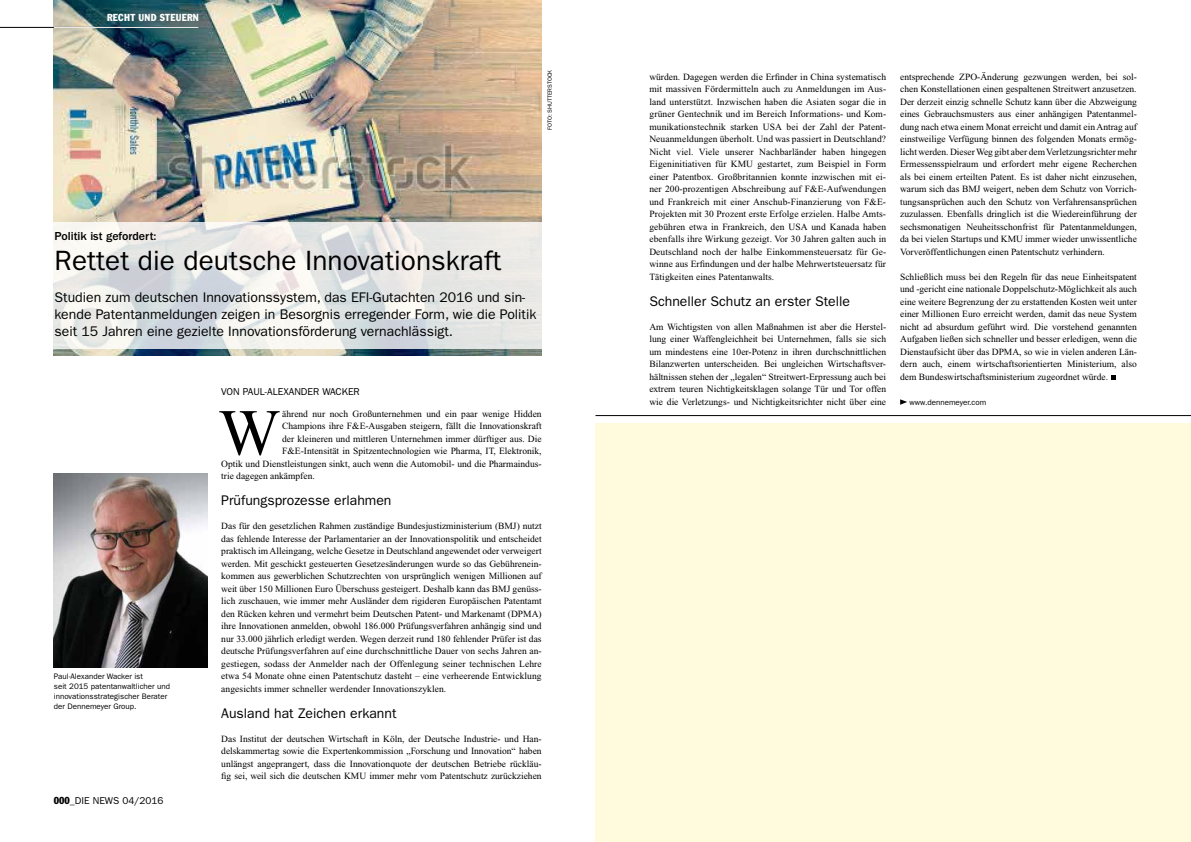
<style>
.page{position:relative;width:1191px;height:842px;background:#fff}
.page>*{position:absolute;margin:0;border:0;box-sizing:border-box;transform-origin:0 0}
.t1{font:65.5px "Times New Roman";color:#000}
.t2{font:28px "Franklin Gothic";color:#000}
.t3{font:14px/17px "Franklin Gothic";color:#000}
.t4{font:500 12px "Franklin Gothic";color:#000}
.t5{font:10px "Franklin Gothic";color:#000}
.t6{font:condensed 10px "Franklin Gothic";letter-spacing:.03em;color:#fff}
.t7{font:9.5px/12.5px "Times New Roman";color:#000;text-align:justify}
.t8{font:8px/10px "Franklin Gothic";color:#000}
.t9{font:6px "Franklin Gothic";color:#000}
.s1{font-stretch:condensed}
</style>
<div class="page">
<img style="left:54px;top:0;width:487px;height:356px">
<svg style="left:53px;top:222px;width:489px;height:127px"></svg>
<hr style="left:0;top:27px;width:198px;height:1px;background:#000">
<hr style="left:54px;top:27px;width:144px;height:1px;background:#fff">
<svg style="left:1111px;top:375px;width:4px;height:5px"></svg>
<svg style="left:900px;top:399px;width:7px;height:6px"></svg>
<img style="left:54px;top:474px;width:153px;height:194px">
<div style="left:595px;top:424px;width:596px;height:418px;background:#fffbdc"></div>
<hr style="left:595px;top:415px;width:596px;height:1px;background:#000">
<p class="t6" style="left:107px;top:11px;width:93px">RECHT UND STEUERN</p>
<p class="t9" style="left:546px;top:130px;width:62px;rotate:-90deg">FOTO: SHUTTERSTOCK</p>
<p class="t4" style="left:55px;top:229px;width:103px">Politik ist gefordert:</p>
<h2 class="t2" style="left:55px;top:244px;width:448px">Rettet die deutsche Innovationskraft</h2>
<h3 class="t3" style="left:55px;top:289px;width:483px">Studien zum deutschen Innovationssystem, das EFI-Gutachten 2016 und sin&shy;kende Patentanmeldungen zeigen in Besorgnis erregender Form, wie die Politik seit 15 Jahren eine gezielte Innovationsförderung vernachlässigt.</h3>
<p class="t5" style="left:221px;top:386px;width:140px">VON PAUL-ALEXANDER WACKER</p>
<p class="t8" style="left:54px;top:672px;width:118px">Paul-Alexander Wacker ist<br>seit 2015 patentanwaltlicher und innovationsstrategischer Berater der Dennemeyer Group.</p>
<p class="t5" style="left:54px;top:795px;width:111px"><span class="s1">000_</span>DIE NEWS 04/2016</p>
<p class="t7" style="left:282px;top:407px;width:261px">ährend nur noch Großunternehmen und ein paar wenige Hidden</p>
<p class="t7" style="left:282px;top:420px;width:261px">Champions ihre F&amp;E-Ausgaben steigern, fällt die Innovationskraft</p>
<p class="t7" style="left:282px;top:432px;width:261px">der kleineren und mittleren Unternehmen immer dürftiger aus. Die</p>
<p class="t7" style="left:282px;top:445px;width:261px">F&amp;E-Intensität in Spitzentechnologien wie Pharma, IT, Elektronik,</p>
<p class="t7" style="left:221px;top:457px;width:322px">Optik und Dienstleistungen sinkt, auch wenn die Automobil- und die Pharmaindus-</p>
<p class="t7" style="left:221px;top:470px;width:95px">trie dagegen ankämpfen.</p>
<h3 class="t3" style="left:221px;top:492px;width:172px">Prüfungsprozesse erlahmen</h3>
<p class="t7" style="left:221px;top:520px;width:322px">Das für den gesetzlichen Rahmen zuständige Bundesjustizministerium (BMJ) nutzt das fehlende Interesse der Parlamentarier an der Innovationspolitik und entscheidet praktisch im Alleingang, welche Gesetze in Deutschland angewendet oder verweigert werden. Mit geschickt gesteuerten Gesetzesänderungen wurde so das Gebührenein&shy;kommen aus gewerblichen Schutzrechten von ursprünglich wenigen Millionen auf weit über 150 Millionen Euro Überschuss gesteigert. Deshalb kann das BMJ genüss&shy;lich zuschauen, wie immer mehr Ausländer dem rigideren Europäischen Patentamt den Rücken kehren und vermehrt beim Deutschen Patent- und Markenamt (DPMA) ihre Innovationen anmelden, obwohl 186.000 Prüfungsverfahren anhängig sind und nur 33.000 jährlich erledigt werden. Wegen derzeit rund 180 fehlender Prüfer ist das deutsche Prüfungsverfahren auf eine durchschnittliche Dauer von sechs Jahren an&shy;gestiegen, sodass der Anmelder nach der Offenlegung seiner technischen Lehre etwa 54 Monate ohne einen Patentschutz dasteht – eine verheerende Entwicklung angesichts immer schneller werdender Innovationszyklen.</p>
<h3 class="t3" style="left:221px;top:705px;width:177px">Ausland hat Zeichen erkannt</h3>
<p class="t7" style="left:221px;top:732px;width:322px">Das Institut der deutschen Wirtschaft in Köln, der Deutsche Industrie- und Han&shy;delskammertag sowie die Expertenkommission „Forschung und Innovation“ haben unlängst angeprangert, dass die Innovationquote der deutschen Betriebe rückläu&shy;fig sei, weil sich die deutschen KMU immer mehr vom Patentschutz zurückziehen</p>
<h1 class="t1" style="left:218px;top:397px;width:63px">W</h1>
<p class="t7" style="left:649px;top:70px;width:238px">würden. Dagegen werden die Erfinder in China systematisch mit massiven Fördermitteln auch zu Anmeldungen im Aus&shy;land unterstützt. Inzwischen haben die Asiaten sogar die in grüner Gentechnik und im Bereich Informations- und Kom&shy;munikationstechnik starken USA bei der Zahl der Patent-Neuanmeldungen überholt. Und was passiert in Deutschland?<br>Nicht viel. Viele unserer Nachbarländer haben hingegen Eigeninitiativen für KMU gestartet, zum Beispiel in Form einer Patentbox. Großbritannien konnte inzwischen mit ei&shy;ner 200-prozentigen Abschreibung auf F&amp;E-Aufwendungen und Frankreich mit einer Anschub-Finanzierung von F&amp;E-Projekten mit 30 Prozent erste Erfolge erzielen. Halbe Amts&shy;gebühren etwa in Frankreich, den USA und Kanada haben ebenfalls ihre Wirkung gezeigt. Vor 30 Jahren galten auch in Deutschland noch der halbe Einkommensteuersatz für Ge&shy;winne aus Erfindungen und der halbe Mehrwertsteuersatz für Tätigkeiten eines Patentanwalts.</p>
<h3 class="t3" style="left:649px;top:293px;width:202px">Schneller Schutz an erster Stelle</h3>
<p class="t7" style="left:649px;top:320px;width:238px">Am Wichtigsten von allen Maßnahmen ist aber die Herstel&shy;lung einer Waffengleichheit bei Unternehmen, falls sie sich um mindestens eine 10er-Potenz in ihren durchschnittlichen Bilanzwerten unterscheiden. Bei ungleichen Wirtschaftsver&shy;hältnissen stehen der „legalen“ Streitwert-Erpressung auch bei extrem teuren Nichtigkeitsklagen solange Tür und Tor offen wie die Verletzungs- und Nichtigkeitsrichter nicht über eine</p>
<p class="t7" style="left:900px;top:70px;width:238px">entsprechende ZPO-Änderung gezwungen werden, bei sol&shy;chen Konstellationen einen gespaltenen Streitwert anzusetzen.<br>Der derzeit einzig schnelle Schutz kann über die Abzweigung eines Gebrauchsmusters aus einer anhängigen Patentanmel&shy;dung nach etwa einem Monat erreicht und damit ein Antrag auf einstweilige Verfügung binnen des folgenden Monats ermög&shy;licht werden. Dieser Weg gibt aber dem Verletzungsrichter mehr Ermessensspielraum und erfordert mehr eigene Recherchen als bei einem erteilten Patent. Es ist daher nicht einzusehen, warum sich das BMJ weigert, neben dem Schutz von Vorrich&shy;tungsansprüchen auch den Schutz von Verfahrensansprüchen zuzulassen. Ebenfalls dringlich ist die Wiedereinführung der sechsmonatigen Neuheitsschonfrist für Patentanmeldungen, da bei vielen Startups und KMU immer wieder unwissentliche Vorveröffentlichungen einen Patentschutz verhindern.</p>
<p class="t7" style="left:900px;top:270px;width:238px">Schließlich muss bei den Regeln für das neue Einheitspatent und -gericht eine nationale Doppelschutz-Möglichkeit als auch eine weitere Begrenzung der zu erstattenden Kosten weit unter einer Millionen Euro erreicht werden, damit das neue System nicht ad absurdum geführt wird. Die vorstehend genannten Aufgaben ließen sich schneller und besser erledigen, wenn die Dienstaufsicht über das DPMA, so wie in vielen anderen Län&shy;dern auch, einem wirtschaftsorientierten Ministerium, also dem Bundeswirtschaftsministerium zugeordnet würde.</p>
<p class="t8" style="left:909px;top:397px;width:78px">www.dennemeyer.com</p>
</div>
